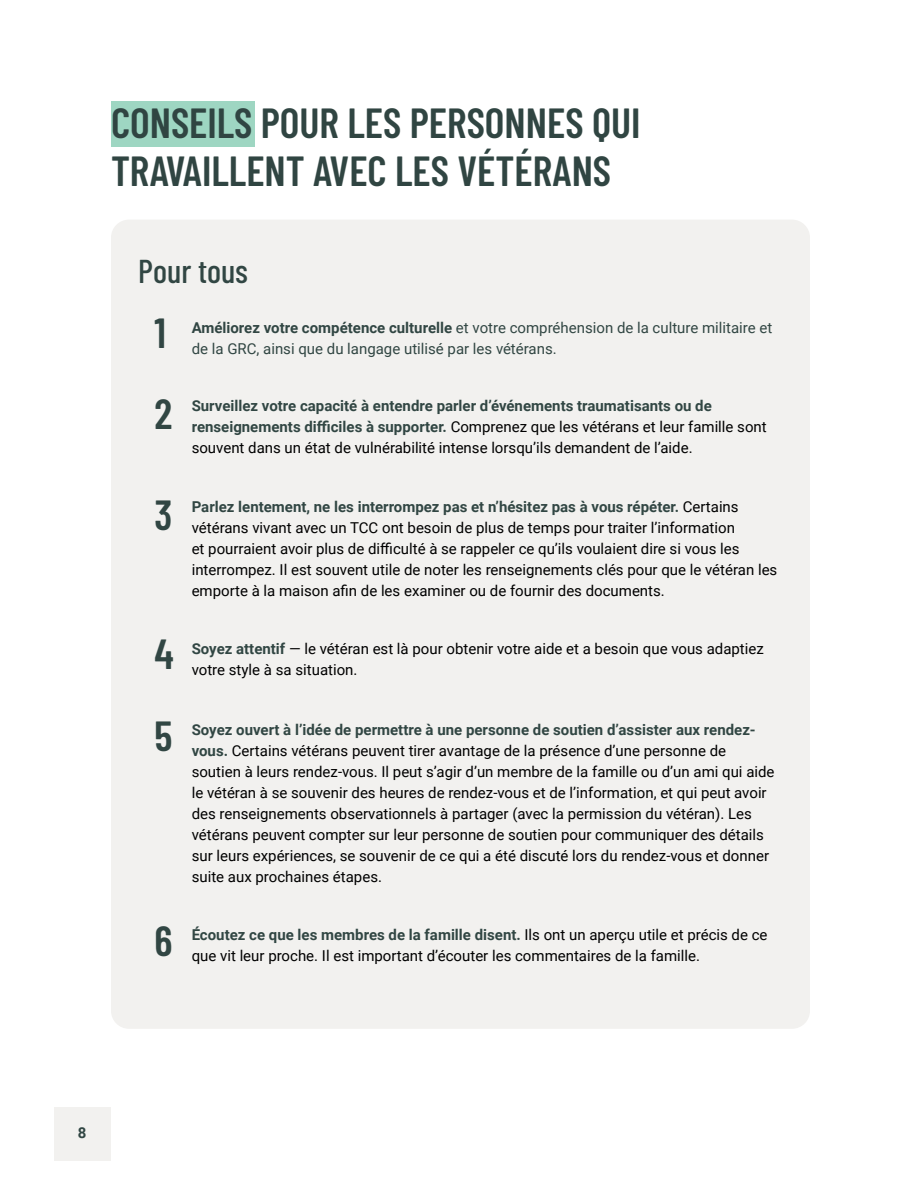
<style>
.page{position:relative;width:918px;height:1188px;background:#fff}
.page>*{position:absolute;margin:0;border:0;box-sizing:border-box;transform-origin:0 0}
.t1{font:600 42px/48px "Barlow Condensed";color:#304542}
.t2{font:600 42px "Barlow Condensed";color:#314643}
.t3{font:500 33px "Barlow Condensed";color:#314643}
.t4{font:15px/21px "Roboto";color:#000}
.t5{font:15px/21px "Roboto";color:#314643}
.t6{font:700 15px "Roboto";color:#314643}
.s1{font-weight:700}
.s2{font-weight:700;color:#314643}
</style>
<div class="page">
<div style="left:54px;top:1107px;width:56px;height:54px;background:#f2f1ef"></div>
<div style="left:111px;top:220px;width:699px;height:809px;background:#f2f1ef;border-radius:18px"></div>
<div style="left:111px;top:101px;width:144px;height:45px;background:#9ed6c2"></div>
<h2 class="t1" style="left:111px;top:96px;width:531px">CONSEILS POUR LES PERSONNES QUI<br>TRAVAILLENT AVEC LES VÉTÉRANS</h2>
<h3 class="t3" style="left:138px;top:247px;width:111px">Pour tous</h3>
<p class="t5" style="left:192px;top:317px;width:582px"><span class="s1">Améliorez votre compétence culturelle</span> et votre compréhension de la culture militaire et de la GRC, ainsi que du langage utilisé par les vétérans.</p>
<h2 class="t2" style="left:154px;top:303px;width:13px">1</h2>
<h2 class="t2" style="left:154px;top:384px;width:19px">2</h2>
<p class="t4" style="left:192px;top:394px;width:577px"><span class="s2">Surveillez votre capacité à entendre parler d’événements traumatisants ou de renseignements difficiles à supporter.</span> Comprenez que les vétérans et leur famille sont souvent dans un état de vulnérabilité intense lorsqu’ils demandent de l’aide.</p>
<h2 class="t2" style="left:154px;top:485px;width:19px">3</h2>
<p class="t4" style="left:192px;top:496px;width:587px"><span class="s2">Parlez lentement, ne les interrompez pas et n’hésitez pas à vous répéter.</span> Certains vétérans vivant avec un TCC ont besoin de plus de temps pour traiter l’information<br>et pourraient avoir plus de difficulté à se rappeler ce qu’ils voulaient dire si vous les interrompez. Il est souvent utile de noter les renseignements clés pour que le vétéran les emporte à la maison afin de les examiner ou de fournir des documents.</p>
<h2 class="t2" style="left:154px;top:624px;width:21px">4</h2>
<p class="t4" style="left:192px;top:638px;width:574px"><span class="s2">Soyez attentif</span> — le vétéran est là pour obtenir votre aide et a besoin que vous adaptiez votre style à sa situation.</p>
<h2 class="t2" style="left:154px;top:706px;width:19px">5</h2>
<p class="t4" style="left:192px;top:719px;width:584px"><span class="s2">Soyez ouvert à l’idée de permettre à une personne de soutien d’assister aux rendez&shy;vous.</span> Certains vétérans peuvent tirer avantage de la présence d’une personne de soutien à leurs rendez-vous. Il peut s’agir d’un membre de la famille ou d’un ami qui aide le vétéran à se souvenir des heures de rendez-vous et de l’information, et qui peut avoir des renseignements observationnels à partager (avec la permission du vétéran). Les vétérans peuvent compter sur leur personne de soutien pour communiquer des détails sur leurs expériences, se souvenir de ce qui a été discuté lors du rendez-vous et donner suite aux prochaines étapes.</p>
<h2 class="t2" style="left:154px;top:911px;width:20px">6</h2>
<p class="t4" style="left:192px;top:923px;width:577px"><span class="s2">Écoutez ce que les membres de la famille disent.</span> Ils ont un aperçu utile et précis de ce que vit leur proche. Il est important d’écouter les commentaires de la famille.</p>
<p class="t6" style="left:78px;top:1122px;width:10px">8</p>
</div>
